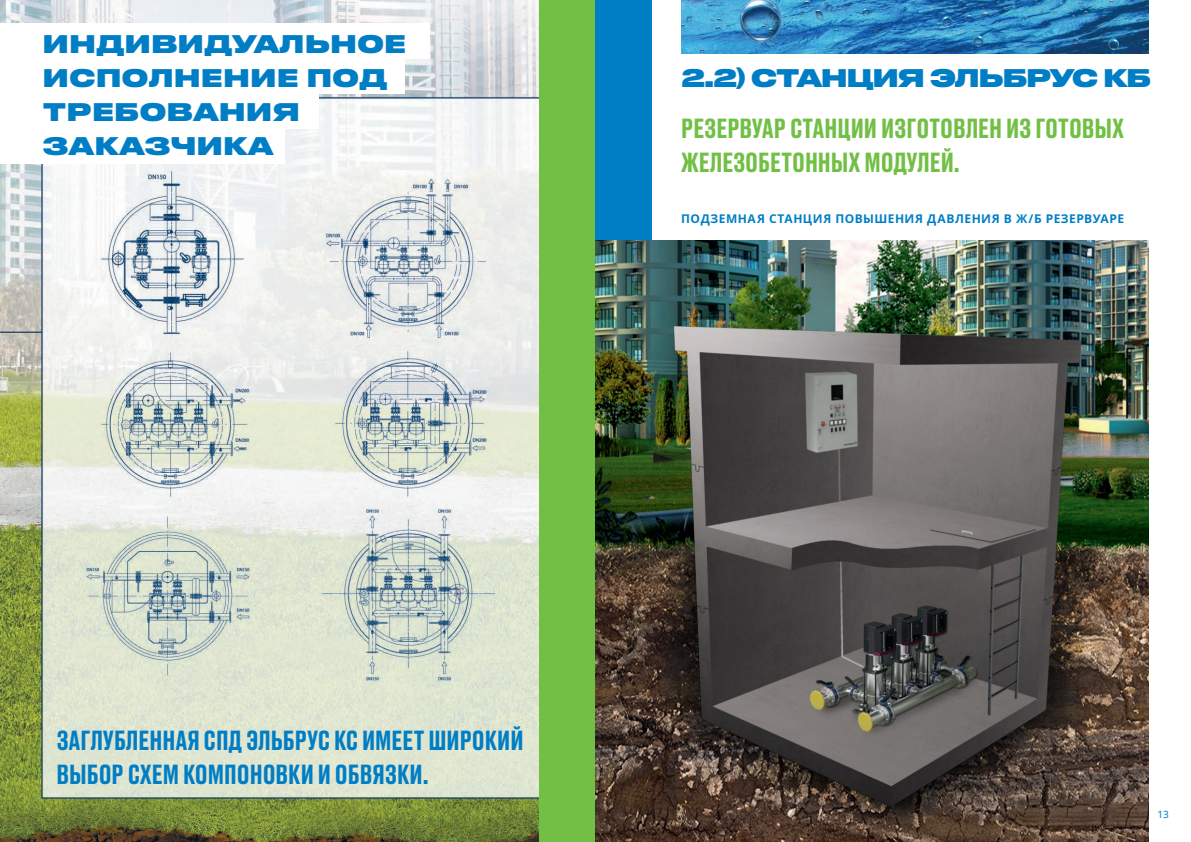
<style>
.page{position:relative;width:1191px;height:842px;background:#fff}
.page>*{position:absolute;margin:0;border:0;box-sizing:border-box;transform-origin:0 0}
.t1{font:500 26px/34px "Druk Text Cyr";color:#007ec5}
.t2{font:500 26px/34px "Druk Text Cyr";color:#71bf44}
.t3{font:24px/34px "Druk Text Wide Cyr Super";color:#007ec5}
.t4{font:24px "Druk Text Wide Cyr Super";letter-spacing:-.06em;color:#007ec5}
.t5{font:700 12px "Noto Sans";letter-spacing:.04em;color:#007ec5}
.t6{font:10px "Noto Sans";color:#007ec5}
</style>
<div class="page">
<div style="left:539px;top:0;width:56px;height:842px;background:#71bf44"></div>
<div style="left:595px;top:0;width:57px;height:842px;background:#007ec5"></div>
<img style="left:0;top:0;width:539px;height:842px">
<div style="left:0;top:24px;width:429px;height:35px;background:#fff"></div>
<div style="left:0;top:94px;width:318px;height:35px;background:#fff"></div>
<div style="left:0;top:59px;width:404px;height:35px;background:#fff"></div>
<div style="left:0;top:129px;width:284px;height:35px;background:#fff"></div>
<img style="left:595px;top:240px;width:553px;height:602px">
<img style="left:681px;top:0;width:467px;height:53px">
<p class="t3" style="left:43px;top:25px;width:365px">ИНДИВИДУАЛЬНОЕ<br>ИСПОЛНЕНИЕ ПОД<br>ТРЕБОВАНИЯ<br>ЗАКАЗЧИКА</p>
<p class="t4" style="left:681px;top:57px;width:471px">2.2) СТАНЦИЯ ЭЛЬБРУС КБ</p>
<p class="t2" style="left:681px;top:109px;width:444px">РЕЗЕРВУАР СТАНЦИИ ИЗГОТОВЛЕН ИЗ ГОТОВЫХ<br>ЖЕЛЕЗОБЕТОННЫХ МОДУЛЕЙ.</p>
<p class="t5" style="left:681px;top:210px;width:444px">ПОДЗЕМНАЯ СТАНЦИЯ ПОВЫШЕНИЯ ДАВЛЕНИЯ В Ж/Б РЕЗЕРВУАРЕ</p>
<p class="t1" style="left:56px;top:722px;width:468px">ЗАГЛУБЛЕННАЯ СПД ЭЛЬБРУС КС ИМЕЕТ ШИРОКИЙ<br>ВЫБОР СХЕМ КОМПОНОВКИ И ОБВЯЗКИ.</p>
<p class="t6" style="left:1157px;top:808px;width:13px">13</p>
</div>
